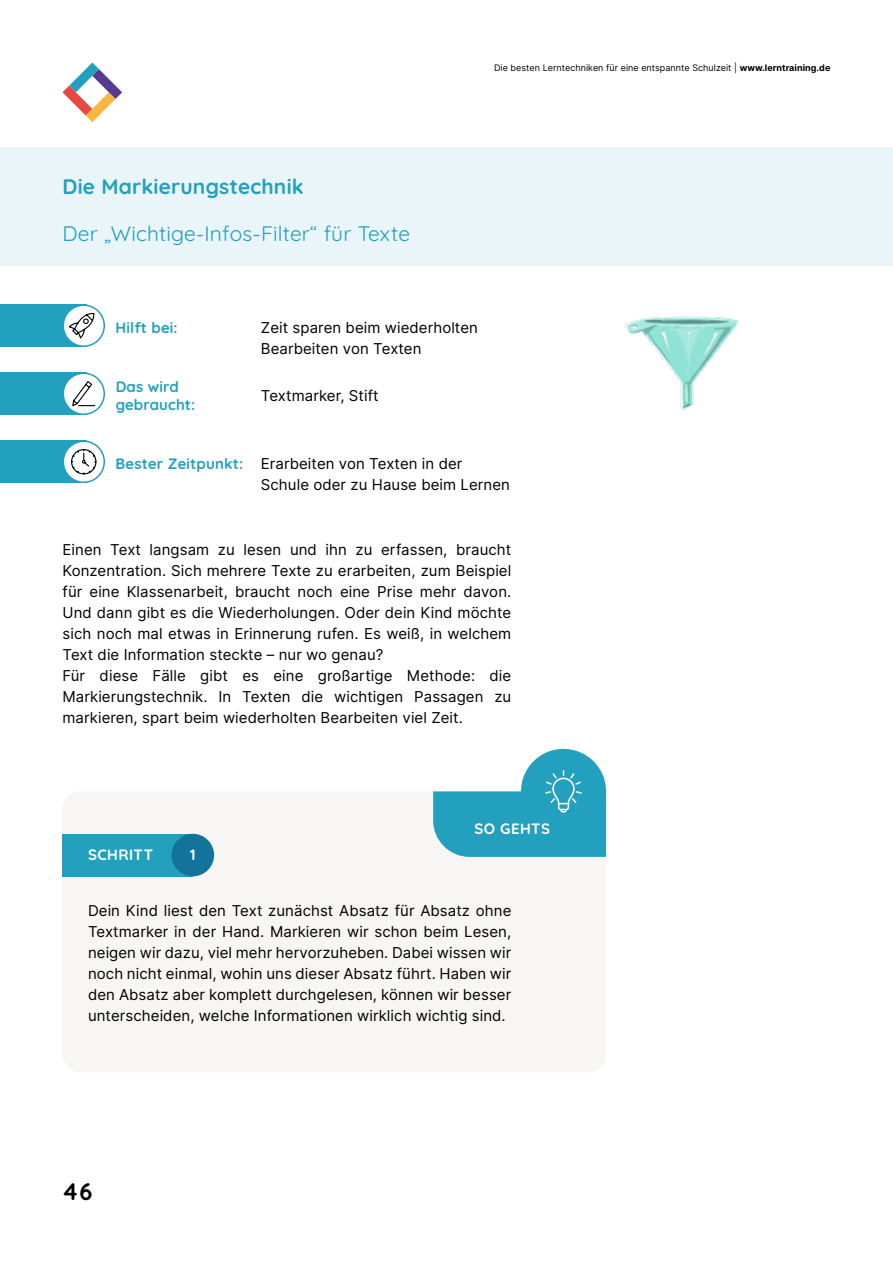
<style>
.page{position:relative;width:893px;height:1263px;background:#fff}
.page>*{position:absolute;margin:0;border:0;box-sizing:border-box;transform-origin:0 0}
.t1{font:300 24px "Quicksand";color:#000}
.t2{font:300 21px "Quicksand";letter-spacing:.01em;color:#22a0bd}
.t3{font:15px/21px "Inter";letter-spacing:.005em;color:#000}
.t4{font:300 15px/18px "Quicksand";letter-spacing:.01em;color:#22a0bd}
.t5{font:300 15px "Quicksand";letter-spacing:.025em;color:#fff}
.t6{font:9px "Inter";letter-spacing:.005em;color:#000}
.s1{font-weight:700}
</style>
<div class="page">
<svg style="left:63px;top:63px;width:59px;height:59px"></svg>
<div style="left:0;top:148px;width:893px;height:118px;background:#e9f5f8"></div>
<div style="left:0;top:304px;width:86px;height:43px;background:#22a0bd"></div>
<div style="left:0;top:440px;width:86px;height:43px;background:#22a0bd"></div>
<div style="left:63px;top:305px;width:41px;height:41px;background:#fff;border-radius:50%"></div>
<div style="left:63px;top:304px;width:42px;height:43px;border:2px solid #22a0bd;border-radius:50%"></div>
<div style="left:63px;top:441px;width:41px;height:41px;background:#fff;border-radius:50%"></div>
<div style="left:63px;top:440px;width:42px;height:43px;border:2px solid #22a0bd;border-radius:50%"></div>
<svg style="left:68px;top:304px;width:27px;height:34px"></svg>
<svg style="left:71px;top:449px;width:26px;height:26px"></svg>
<div style="left:0;top:372px;width:86px;height:43px;background:#22a0bd"></div>
<div style="left:63px;top:373px;width:41px;height:41px;background:#fff;border-radius:50%"></div>
<div style="left:63px;top:372px;width:42px;height:43px;border:2px solid #22a0bd;border-radius:50%"></div>
<svg style="left:71px;top:381px;width:25px;height:34px"></svg>
<div style="left:63px;top:791px;width:543px;height:281px;background:#f7f6f5;border-radius:18px"></div>
<div style="left:63px;top:834px;width:130px;height:42px;background:#22a0bd"></div>
<div style="left:172px;top:834px;width:41px;height:41px;background:#13739a;border-radius:50%"></div>
<div style="left:172px;top:834px;width:42px;height:42px;border:2px solid #13739a;border-radius:50%"></div>
<div style="left:521px;top:749px;width:85px;height:85px;background:#22a0bd;border-radius:50%"></div>
<svg style="left:433px;top:770px;width:173px;height:87px"></svg>
<img style="left:625px;top:316px;width:113px;height:94px">
<p class="t6" style="left:494px;top:61px;width:338px">Die besten Lerntechniken für eine entspannte Schulzeit | <span class="s1">www.lerntraining.de</span></p>
<h2 class="t2" style="left:63px;top:170px;width:243px">Die Markierungstechnik</h2>
<h2 class="t2" style="left:63px;top:217px;width:349px">Der „Wichtige-Infos-Filter“ für Texte</h2>
<p class="t4" style="left:116px;top:317px;width:64px">Hilft bei:</p>
<p class="t4" style="left:116px;top:376px;width:81px">Das wird gebraucht:</p>
<p class="t3" style="left:261px;top:316px;width:219px">Zeit sparen beim wiederholten<br>Bearbeiten von Texten</p>
<p class="t3" style="left:261px;top:384px;width:119px">Textmarker, Stift</p>
<p class="t4" style="left:116px;top:453px;width:129px">Bester Zeitpunkt:</p>
<p class="t3" style="left:261px;top:452px;width:251px">Erarbeiten von Texten in der<br>Schule oder zu Hause beim Lernen</p>
<p class="t3" style="left:63px;top:539px;width:450px">Einen Text langsam zu lesen und ihn zu erfassen, braucht Konzentration. Sich mehrere Texte zu erarbeiten, zum Beispiel für eine Klassenarbeit, braucht noch eine Prise mehr davon.<br>Und dann gibt es die Wiederholungen. Oder dein Kind möchte sich noch mal etwas in Erinnerung rufen. Es weiß, in welchem Text die Information steckte – nur wo genau?<br>Für diese Fälle gibt es eine großartige Methode: die Markierungstechnik. In Texten die wichtigen Passagen zu markieren, spart beim wiederholten Bearbeiten viel Zeit.</p>
<p class="t5" style="left:88px;top:843px;width:67px">SCHRITT</p>
<p class="t5" style="left:190px;top:843px;width:7px">1</p>
<p class="t5" style="left:475px;top:817px;width:77px">SO GEHTS</p>
<p class="t3" style="left:88px;top:900px;width:425px;text-align:justify">Dein Kind liest den Text zunächst Absatz für Absatz ohne Textmarker in der Hand. Markieren wir schon beim Lesen, neigen wir dazu, viel mehr hervorzuheben. Dabei wissen wir noch nicht einmal, wohin uns dieser Absatz führt. Haben wir den Absatz aber komplett durchgelesen, können wir besser unterscheiden, welche Informationen wirklich wichtig sind.</p>
<h1 class="t1" style="left:62px;top:1173px;width:32px">46</h1>
</div>
